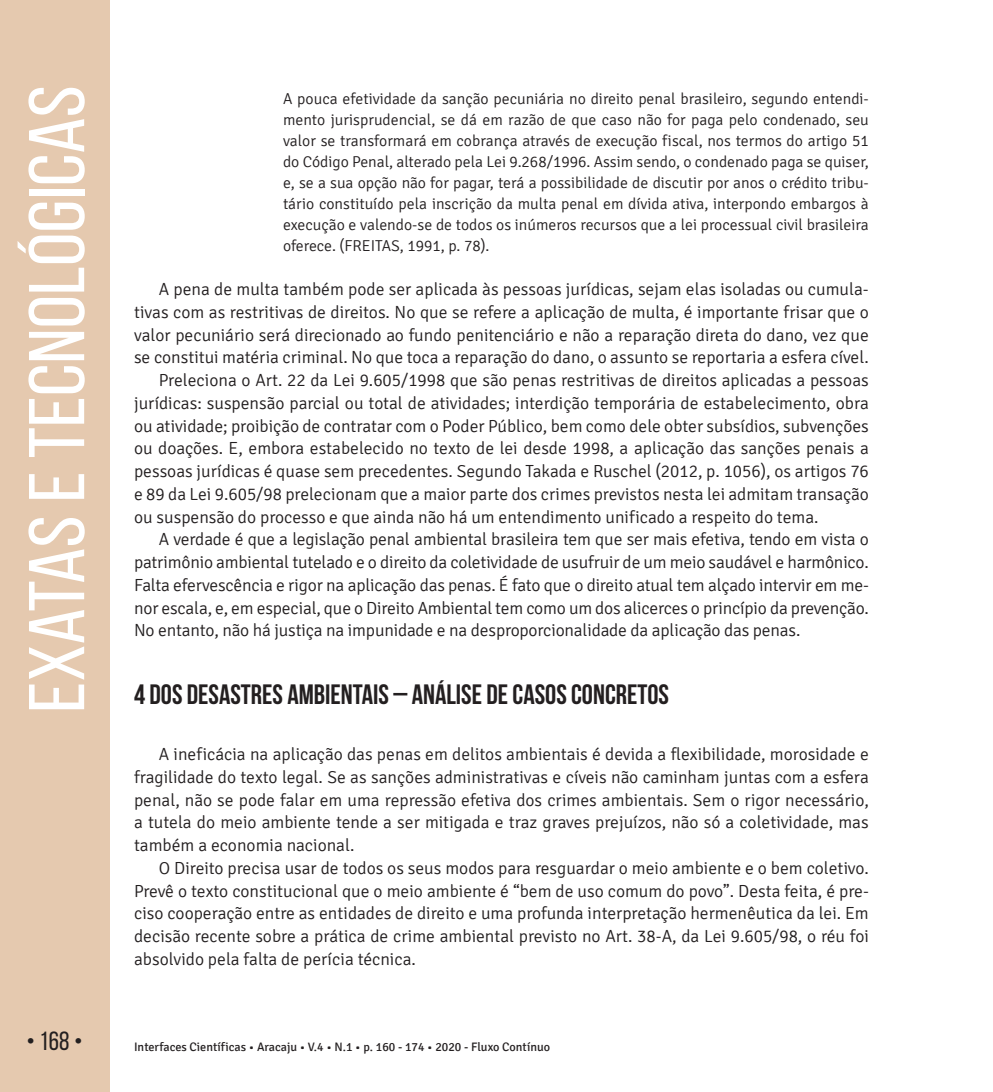
<style>
.page{position:relative;width:993px;height:1092px;background:#fff}
.page>*{position:absolute;margin:0;border:0;box-sizing:border-box;transform-origin:0 0}
.t1{font:78.75px "Bebas Neue";color:#fff;scale:1.09 1}
.t2{font:700 28px "Bebas Neue";color:#231f20}
.t3{font:26.25px "Bebas Neue";color:#231f20}
.t4{font:300 17.5px/22.8px "Signika";color:#231f20;text-align:justify}
.t5{font:300 15.75px/21px "Signika";color:#231f20;text-align:justify}
.t6{font:12.25px "Signika";color:#231f20}
</style>
<div class="page">
<div style="left:0;top:0;width:109px;height:1091px;background:#e5c9af"></div>
<h1 class="t1" style="left:14px;top:712px;width:577px;rotate:-90deg">Exatas e tecnológicas</h1>
<p class="t5" style="left:283px;top:89px;width:587px">A pouca efetividade da sanção pecuniária no direito penal brasileiro, segundo entendi&shy;mento jurisprudencial, se dá em razão de que caso não for paga pelo condenado, seu valor se transformará em cobrança através de execução fiscal, nos termos do artigo 51 do Código Penal, alterado pela Lei 9.268/1996. Assim sendo, o condenado paga se quiser, e, se a sua opção não for pagar, terá a possibilidade de discutir por anos o crédito tribu&shy;tário constituído pela inscrição da multa penal em dívida ativa, interpondo embargos à execução e valendo-se de todos os inúmeros recursos que a lei processual civil brasileira oferece. (FREITAS, 1991, p. 78).</p>
<p class="t4" style="left:159px;top:278px;width:711px">A pena de multa também pode ser aplicada às pessoas jurídicas, sejam elas isoladas ou cumula-</p>
<p class="t4" style="left:134px;top:301px;width:736px">tivas com as restritivas de direitos. No que se refere a aplicação de multa, é importante frisar que o</p>
<p class="t4" style="left:134px;top:323px;width:736px">valor pecuniário será direcionado ao fundo penitenciário e não a reparação direta do dano, vez que</p>
<p class="t4" style="left:134px;top:346px;width:736px">se constitui matéria criminal. No que toca a reparação do dano, o assunto se reportaria a esfera cível.</p>
<p class="t4" style="left:159px;top:369px;width:711px">Preleciona o Art. 22 da Lei 9.605/1998 que são penas restritivas de direitos aplicadas a pessoas</p>
<p class="t4" style="left:134px;top:392px;width:736px">jurídicas: suspensão parcial ou total de atividades; interdição temporária de estabelecimento, obra</p>
<p class="t4" style="left:134px;top:414px;width:736px">ou atividade; proibição de contratar com o Poder Público, bem como dele obter subsídios, subvenções</p>
<p class="t4" style="left:134px;top:437px;width:736px">ou doações. E, embora estabelecido no texto de lei desde 1998, a aplicação das sanções penais a</p>
<p class="t4" style="left:134px;top:460px;width:736px">pessoas jurídicas é quase sem precedentes. Segundo Takada e Ruschel (2012, p. 1056), os artigos 76</p>
<p class="t4" style="left:134px;top:483px;width:736px">e 89 da Lei 9.605/98 prelecionam que a maior parte dos crimes previstos nesta lei admitam transação</p>
<p class="t4" style="left:134px;top:505px;width:685px">ou suspensão do processo e que ainda não há um entendimento unificado a respeito do tema.</p>
<p class="t4" style="left:159px;top:528px;width:711px">A verdade é que a legislação penal ambiental brasileira tem que ser mais efetiva, tendo em vista o</p>
<p class="t4" style="left:134px;top:551px;width:736px">patrimônio ambiental tutelado e o direito da coletividade de usufruir de um meio saudável e harmônico.</p>
<p class="t4" style="left:134px;top:574px;width:736px">Falta efervescência e rigor na aplicação das penas. É fato que o direito atual tem alçado intervir em me-</p>
<p class="t4" style="left:134px;top:596px;width:736px">nor escala, e, em especial, que o Direito Ambiental tem como um dos alicerces o princípio da prevenção.</p>
<p class="t4" style="left:134px;top:619px;width:667px">No entanto, não há justiça na impunidade e na desproporcionalidade da aplicação das penas.</p>
<h2 class="t2" style="left:134px;top:678px;width:536px">4 DOS DESASTRES AMBIENTAIS – ANÁLISE DE CASOS CONCRETOS</h2>
<p class="t4" style="left:134px;top:743px;width:736px;text-indent:25px">A ineficácia na aplicação das penas em delitos ambientais é devida a flexibilidade, morosidade e fragilidade do texto legal. Se as sanções administrativas e cíveis não caminham juntas com a esfera penal, não se pode falar em uma repressão efetiva dos crimes ambientais. Sem o rigor necessário, a tutela do meio ambiente tende a ser mitigada e traz graves prejuízos, não só a coletividade, mas também a economia nacional.</p>
<p class="t4" style="left:134px;top:856px;width:736px;text-indent:25px">O Direito precisa usar de todos os seus modos para resguardar o meio ambiente e o bem coletivo.<br>Prevê o texto constitucional que o meio ambiente é “bem de uso comum do povo”. Desta feita, é pre&shy;ciso cooperação entre as entidades de direito e uma profunda interpretação hermenêutica da lei. Em decisão recente sobre a prática de crime ambiental previsto no Art. 38-A, da Lei 9.605/98, o réu foi absolvido pela falta de perícia técnica.</p>
<h3 class="t3" style="left:26px;top:1026px;width:58px">• 168 •</h3>
<p class="t6" style="left:134px;top:1040px;width:417px">Interfaces Científicas • Aracaju • V.4 • N.1 • p. 160 - 174 • 2020 - Fluxo Contínuo</p>
</div>
